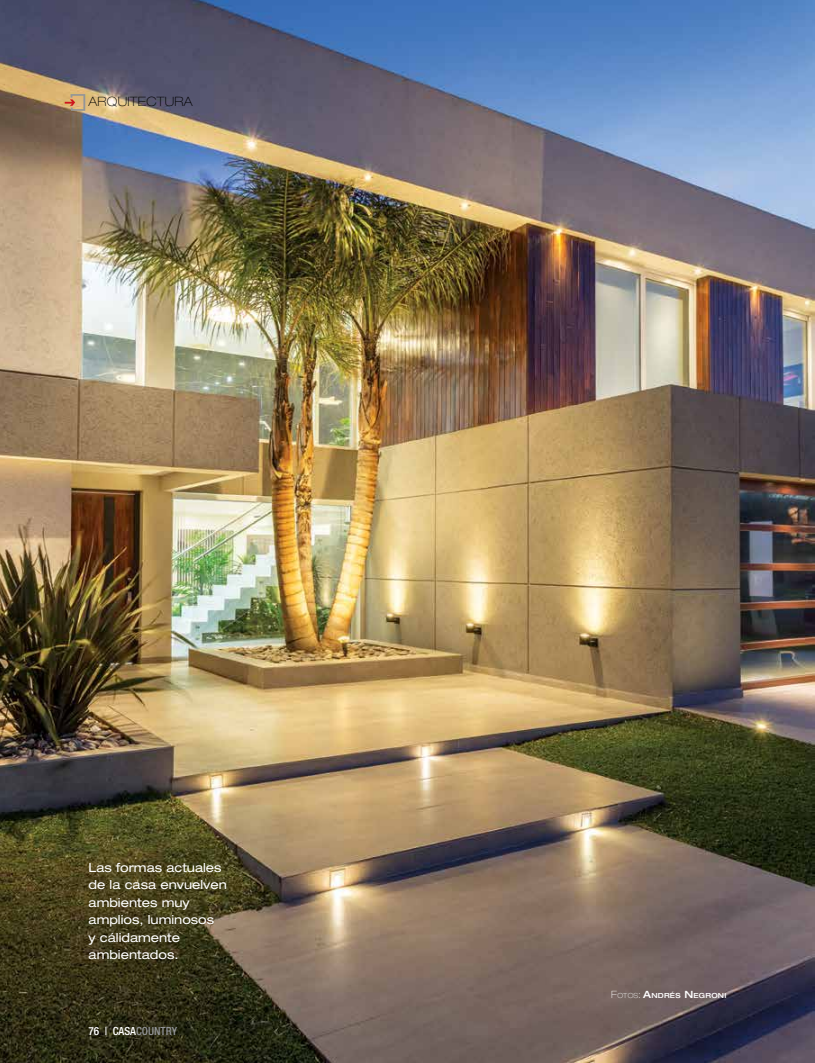
<style>
.page{position:relative;width:815px;height:1063px;background:#fff}
.page>*{position:absolute;margin:0;border:0;box-sizing:border-box;transform-origin:0 0}
.t1{font:100 expanded 12.88px "Helvetica Neue LT Std";letter-spacing:.02em;color:#000}
.t2{font:expanded 12.5px/17.5px "Helvetica Neue LT Std";color:#fff}
.t3{font:500 condensed 11.25px "Helvetica Neue LT Std";color:#fff}
.t4{font:500 expanded 7px "Helvetica Neue LT Std";letter-spacing:.03em;color:#fff}
.s1{color:#939598}
.s2{font-weight:100;font-size:10px}
.s3{font-weight:100}
.s4{font-size:10px}
</style>
<div class="page">
<img style="left:0;top:0;width:815px;height:1063px">
<svg style="left:65px;top:94px;width:20px;height:17px"></svg>
<p class="t1" style="left:89px;top:94px;width:106px">ARQUITECTURA</p>
<p class="t2" style="left:89px;top:858px;width:140px">Las formas actuales de la casa envuelven ambientes muy amplios, luminosos<br>y cálidamente ambientados.</p>
<p class="t3" style="left:89px;top:1024px;width:90px">76 | CASA<span class="s1">COUNTRY</span></p>
<p class="t4" style="left:611px;top:991px;width:117px"><span class="s2">F</span><span class="s3">OTOS</span><span class="s2">:</span> <span class="s4">A</span>NDRÉS <span class="s4">N</span> EGRONI</p>
</div>
